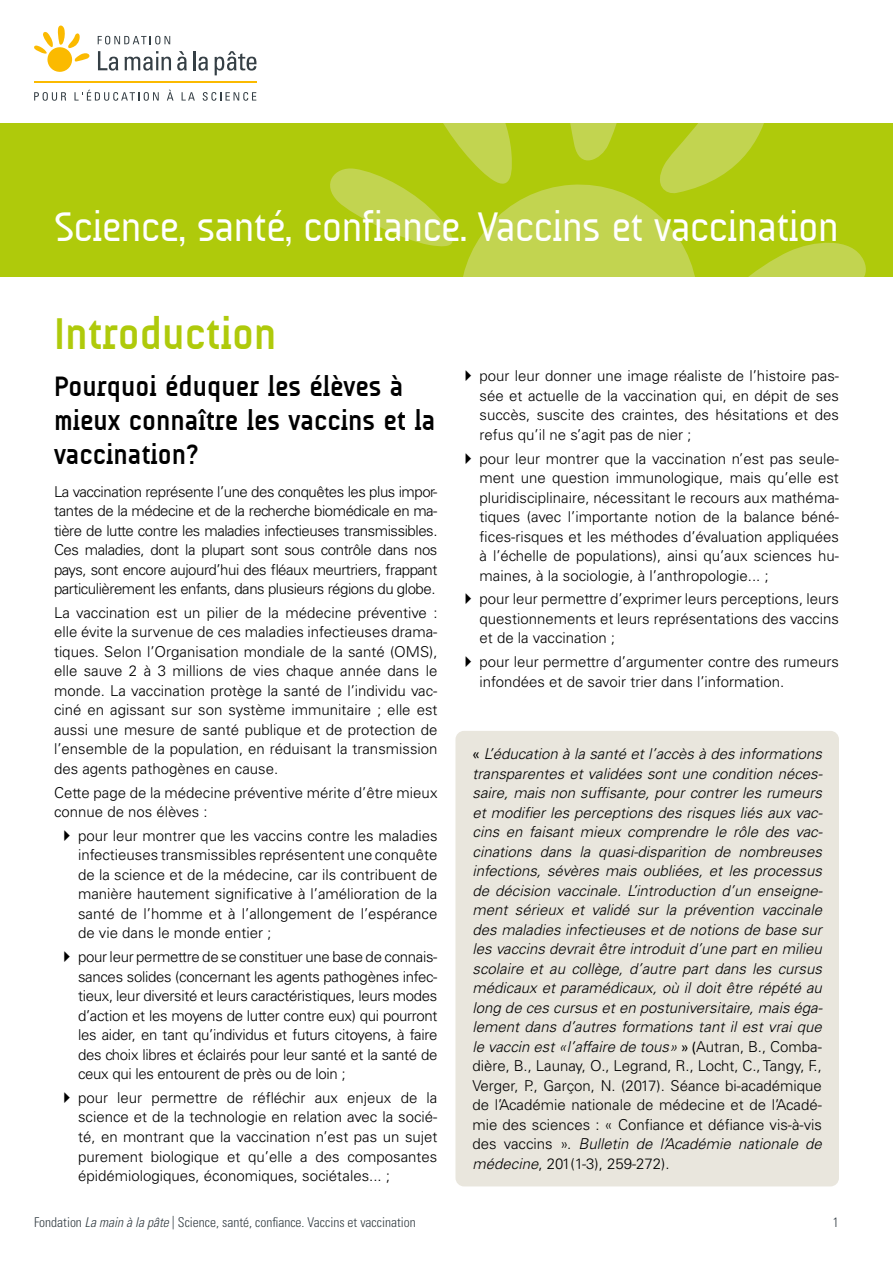
<style>
.page{position:relative;width:893px;height:1263px;background:#fff}
.page>*{position:absolute;margin:0;border:0;box-sizing:border-box;transform-origin:0 0}
.Titre_1{font:700 45px "A Udimat";color:#afca0b}
.Grand_titre{font:42px "A Udimat";letter-spacing:-.02em;color:#fff}
.Sous_titre_1{font:700 28.5px/34.2px "A Udimat";color:#000}
.Texte_justifié{font:300 15px/19.5px "Univers LT Std";color:#000;text-align:justify}
.Texte_justifié-2{font:italic 300 15px/19.5px "Univers LT Std";color:#000;text-align:justify}
.t1{font:300 condensed 13.5px "Univers LT Std";color:#353f45}
.s1{font-family:"Calibri";font-weight:400;font-style:normal}
.s2{font-style:normal}
.s3{font-style:italic}
</style>
<div class="page">
<div style="left:0;top:123px;width:893px;height:154px;background:#afca0b"></div>
<svg style="left:330px;top:123px;width:536px;height:154px"></svg>
<svg style="left:98px;top:36px;width:72px;height:8px"></svg>
<svg style="left:98px;top:51px;width:20px;height:20px"></svg>
<svg style="left:125px;top:51px;width:46px;height:20px"></svg>
<svg style="left:177px;top:51px;width:10px;height:20px"></svg>
<svg style="left:193px;top:51px;width:15px;height:20px"></svg>
<svg style="left:215px;top:51px;width:41px;height:24px"></svg>
<hr style="left:34px;top:81px;width:222px;height:1px;background:#fbba00">
<svg style="left:34px;top:92px;width:32px;height:9px"></svg>
<svg style="left:74px;top:90px;width:85px;height:11px"></svg>
<svg style="left:167px;top:90px;width:7px;height:11px"></svg>
<svg style="left:182px;top:92px;width:13px;height:9px"></svg>
<svg style="left:203px;top:92px;width:53px;height:9px"></svg>
<svg style="left:34px;top:26px;width:56px;height:46px"></svg>
<div style="left:455px;top:731px;width:384px;height:455px;background:#e9e6dd;border-radius:9px"></div>
<p class="Grand_titre" style="left:54px;top:203px;width:786px">Science, santé, confiance. Vaccins et vaccination</p>
<p class="Titre_1" style="left:54px;top:308px;width:224px">Introduction</p>
<p class="Sous_titre_1" style="left:54px;top:369px;width:383px">Pourquoi éduquer les élèves à mieux connaître les vaccins et la vaccination ?</p>
<p class="Texte_justifié" style="left:54px;top:482px;width:385px">La vaccination représente l’une des conquêtes les plus impor&shy;tantes de la médecine et de la recherche biomédicale en ma&shy;tière de lutte contre les maladies infectieuses transmissibles.<br>Ces maladies, dont la plupart sont sous contrôle dans nos pays, sont encore aujourd’hui des fléaux meurtriers, frappant particulièrement les enfants, dans plusieurs régions du globe.</p>
<p class="Texte_justifié" style="left:54px;top:603px;width:385px">La vaccination est un pilier de la médecine préventive : elle évite la survenue de ces maladies infectieuses drama&shy;tiques. Selon l’Organisation mondiale de la santé (OMS), elle sauve 2 à 3 millions de vies chaque année dans le monde. La vaccination protège la santé de l’individu vac&shy;ciné en agissant sur son système immunitaire ; elle est aussi une mesure de santé publique et de protection de l’ensemble de la population, en réduisant la transmission des agents pathogènes en cause.</p>
<p class="Texte_justifié" style="left:54px;top:783px;width:385px">Cette page de la médecine préventive mérite d’être mieux connue de nos élèves :</p>
<p class="Texte_justifié" style="left:78px;top:826px;width:361px">pour leur montrer que les vaccins contre les maladies infectieuses transmissibles représentent une conquête de la science et de la médecine, car ils contribuent de manière hautement significative à l’amélioration de la santé de l’homme et à l’allongement de l’espérance de vie dans le monde entier ;</p>
<p class="Texte_justifié" style="left:78px;top:947px;width:361px">pour leur permettre de se constituer une base de connais&shy;sances solides (concernant les agents pathogènes infec&shy;tieux, leur diversité et leurs caractéristiques, leurs modes d’action et les moyens de lutter contre eux) qui pourront les aider, en tant qu’individus et futurs citoyens, à faire des choix libres et éclairés pour leur santé et la santé de ceux qui les entourent de près ou de loin ;</p>
<p class="Texte_justifié" style="left:78px;top:1088px;width:361px">pour leur permettre de réfléchir aux enjeux de la science et de la technologie en relation avec la socié&shy;té, en montrant que la vaccination n’est pas un sujet purement biologique et qu’elle a des composantes épidémiologiques, économiques, sociétales... ;</p>
<p class="Texte_justifié" style="left:479px;top:366px;width:361px">pour leur donner une image réaliste de l’histoire pas&shy;sée et actuelle de la vaccination qui, en dépit de ses succès, suscite des craintes, des hésitations et des refus qu’il ne s’agit pas de nier ;</p>
<p class="Texte_justifié" style="left:479px;top:448px;width:361px">pour leur montrer que la vaccination n’est pas seule&shy;ment une question immunologique, mais qu’elle est pluridisciplinaire, nécessitant le recours aux mathéma&shy;tiques (avec l’importante notion de la balance béné&shy;fices-risques et les méthodes d’évaluation appliquées à l’échelle de populations), ainsi qu’aux sciences hu&shy;maines, à la sociologie, à l’anthropologie... ;</p>
<p class="Texte_justifié" style="left:479px;top:589px;width:361px">pour leur permettre d’exprimer leurs perceptions, leurs questionnements et leurs représentations des vaccins et de la vaccination ;</p>
<p class="Texte_justifié" style="left:479px;top:652px;width:361px">pour leur permettre d’argumenter contre des rumeurs infondées et de savoir trier dans l’information.</p>
<p class="Texte_justifié-2" style="left:472px;top:744px;width:352px"><span class="s1">«</span> L’éducation à la santé et l’accès à des informations transparentes et validées sont une condition néces&shy;saire, mais non suffisante, pour contrer les rumeurs et modifier les perceptions des risques liés aux vac&shy;cins en faisant mieux comprendre le rôle des vac&shy;cinations dans la quasi-disparition de nombreuses infections, sévères mais oubliées, et les processus de décision vaccinale. L’introduction d’un enseigne&shy;ment sérieux et validé sur la prévention vaccinale des maladies infectieuses et de notions de base sur les vaccins devrait être introduit d’une part en milieu scolaire et au collège, d’autre part dans les cursus médicaux et paramédicaux, où il doit être répété au long de ces cursus et en postuniversitaire, mais éga&shy;lement dans d’autres formations tant il est vrai que le vaccin est «l’affaire de tous» <span class="s1">» (</span><span class="s2">Autran, B., Comba&shy;dière, B., Launay, O., Legrand, R., Locht, C., Tangy, F., Verger, P., Garçon, N. (2017). Séance bi-académique de l’Académie nationale de médecine et de l’Acadé&shy;mie des sciences : « Confiance et défiance vis-à-vis des vaccins ».</span> Bulletin de l’Académie nationale de médecine<span class="s2">, 201(1-3), 259-272).</span></p>
<p class="t1" style="left:34px;top:1214px;width:383px">Fondation <span class="s3">La main à la pâte</span> | Science, santé, confiance. Vaccins et vaccination</p>
<p class="t1" style="left:833px;top:1214px;width:7px">1</p>
</div>
